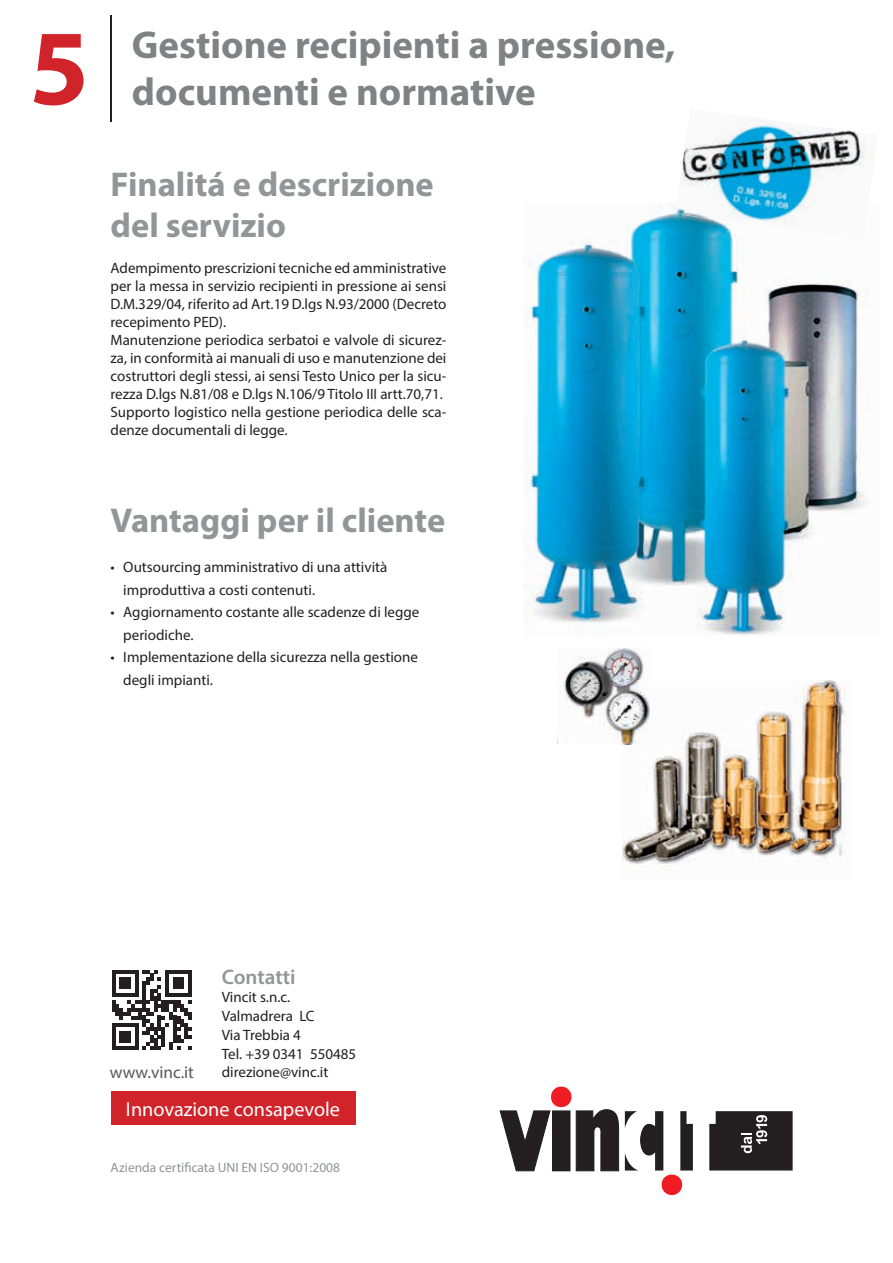
<style>
.page{position:relative;width:893px;height:1263px;background:#fff}
.page>*{position:absolute;margin:0;border:0;box-sizing:border-box;transform-origin:0 0}
.t1{font:700 108px "Myriad Pro";color:#d1232a}
.t2{font:700 39px "Myriad Pro";color:#808285}
.t3{font:700 34.5px/41.4px "Myriad Pro";color:#939598}
.t4{font:600 21px "Myriad Pro";color:#939598}
.t5{font:20.25px "Myriad Pro";color:#fff}
.t6{font:17.25px "Myriad Pro";color:#57585a}
.t7{font:15px/18px "Myriad Pro";color:#231f20}
.t8{font:13.5px "Myriad Pro";color:#919396}
</style>
<div class="page">
<hr style="left:110px;top:15px;width:1px;height:106px;background:#231f20">
<svg style="left:500px;top:1086px;width:119px;height:85px"></svg>
<div style="left:552px;top:1111px;width:18px;height:60px;background:#231f20"></div>
<svg style="left:625px;top:1111px;width:68px;height:84px"></svg>
<svg style="left:709px;top:1111px;width:84px;height:59px"></svg>
<svg style="left:112px;top:970px;width:80px;height:80px"></svg>
<div style="left:111px;top:1091px;width:244px;height:34px;background:#d1232a"></div>
<img style="left:524px;top:205px;width:345px;height:430px">
<img style="left:622px;top:680px;width:224px;height:190px">
<img style="left:557px;top:648px;width:87px;height:96px">
<img style="left:622px;top:680px;width:28px;height:64px">
<img style="left:680px;top:117px;width:187px;height:86px">
<img style="left:675px;top:203px;width:193px;height:37px">
<h1 class="t1" style="left:29px;top:-3px;width:61px">5</h1>
<h2 class="t2" style="left:132px;top:20px;width:545px">Gestione recipienti a pressione,</h2>
<h2 class="t2" style="left:132px;top:66px;width:405px">documenti e normative</h2>
<h3 class="t3" style="left:111px;top:163px;width:325px">Finalitá e descrizione del servizio</h3>
<p class="t7" style="left:111px;top:259px;width:337px">Adempimento prescrizioni tecniche ed amministrative per la messa in servizio recipienti in pressione ai sensi D.M.329/04, riferito ad Art.19 D.lgs N.93/2000 (Decreto recepimento PED).<br>Manutenzione periodica serbatoi e valvole di sicurez&shy;za, in conformità ai manuali di uso e manutenzione dei costruttori degli stessi, ai sensi Testo Unico per la sicu&shy;rezza D.lgs N.81/08 e D.lgs N.106/9 Titolo III artt.70,71.<br>Supporto logistico nella gestione periodica delle sca&shy;denze documentali di legge.</p>
<h3 class="t3" style="left:111px;top:498px;width:336px">Vantaggi per il cliente</h3>
<p class="t7" style="left:123px;top:556px;width:266px;line-height:22.5px;text-indent:-13px">• Outsourcing amministrativo di una attività improduttiva a costi contenuti.</p>
<p class="t7" style="left:123px;top:601px;width:298px;line-height:22.5px;text-indent:-13px">• Aggiornamento costante alle scadenze di legge periodiche.</p>
<p class="t7" style="left:123px;top:646px;width:296px;line-height:22.5px;text-indent:-13px">• Implementazione della sicurezza nella gestione degli impianti.</p>
<h3 class="t4" style="left:222px;top:963px;width:75px">Contatti</h3>
<p class="t7" style="left:222px;top:988px;width:136px;line-height:18.8px">Vincit s.n.c.<br>Valmadrera LC<br>Via Trebbia 4<br>Tel. +39 0341 550485</p>
<p class="t6" style="left:110px;top:1062px;width:86px">www.vinc.it</p>
<p class="t7" style="left:222px;top:1063px;width:108px">direzione@vinc.it</p>
<h3 class="t5" style="left:126px;top:1096px;width:216px">Innovazione consapevole</h3>
<p class="t8" style="left:111px;top:1159px;width:231px">Azienda certificata UNI EN ISO 9001:2008</p>
</div>
